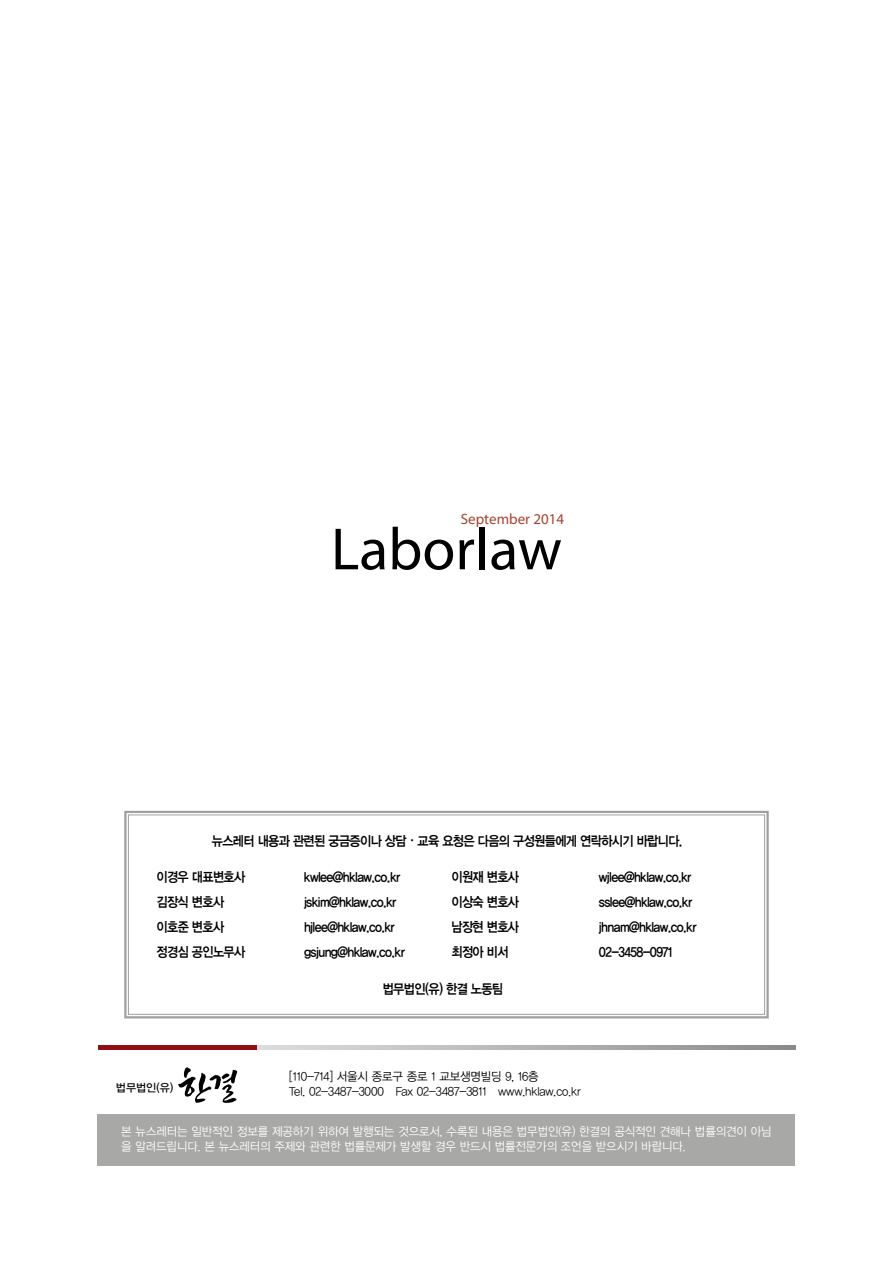
<style>
.page{position:relative;width:893px;height:1263px;background:#fff}
.page>*{position:absolute;margin:0;border:0;box-sizing:border-box;transform-origin:0 0}
.t1{font:60px "Myriad Pro";color:#000}
.t2{font:15px "Myriad Pro";color:#a5432d}
.t3{font:13.5px "YDVYGO14";letter-spacing:-.05em;color:#000;scale:.9 1}
.t4{font:12px/14.4px "YDVYGO12";letter-spacing:-.01em;color:#fff;scale:.95 1}
.t5{font:12px/15px "YDVYGO12";letter-spacing:-.01em;color:#000;scale:.95 1}
.t6{font:10.95px "YDVYGO13";color:#000}
.s1{font-family:"H2 hdr M"}
</style>
<div class="page">
<div style="left:98px;top:1114px;width:697px;height:51px;background:#a8a8a7"></div>
<div style="left:98px;top:1045px;width:159px;height:5px;background:#930e14"></div>
<svg style="left:257px;top:1045px;width:538px;height:5px;background:#b4b4b5"></svg>
<svg style="left:178px;top:1067px;width:59px;height:36px"></svg>
<svg style="left:124px;top:810px;width:645px;height:209px"></svg>
<div style="left:128px;top:814px;width:637px;height:201px;border:1px solid #9fa0a0"></div>
<p class="t2" style="left:461px;top:510px;width:105px">September 2014</p>
<h1 class="t1" style="left:331px;top:512px;width:232px">Laborlaw</h1>
<p class="t3" style="left:212px;top:831px;width:525px">뉴스레터 내용과 관련된 궁금증이나 상담<span class="s1">·</span>교육 요청은 다음의 구성원들에게 연락하시기 바랍니다.</p>
<p class="t3" style="left:156px;top:868px;width:100px">이경우 대표변호사</p>
<p class="t3" style="left:304px;top:868px;width:109px">kwlee@hklaw.co.kr</p>
<p class="t3" style="left:451px;top:868px;width:77px">이원재 변호사</p>
<p class="t3" style="left:599px;top:868px;width:104px">wjlee@hklaw.co.kr</p>
<p class="t3" style="left:157px;top:893px;width:77px">김장식 변호사</p>
<p class="t3" style="left:304px;top:893px;width:104px">jskim@hklaw.co.kr</p>
<p class="t3" style="left:451px;top:893px;width:77px">이상숙 변호사</p>
<p class="t3" style="left:599px;top:893px;width:105px">sslee@hklaw.co.kr</p>
<p class="t3" style="left:157px;top:918px;width:77px">이호준 변호사</p>
<p class="t3" style="left:304px;top:918px;width:103px">hjlee@hklaw.co.kr</p>
<p class="t3" style="left:451px;top:918px;width:77px">남장현 변호사</p>
<p class="t3" style="left:599px;top:918px;width:110px">jhnam@hklaw.co.kr</p>
<p class="t3" style="left:157px;top:943px;width:100px">정경심 공인노무사</p>
<p class="t3" style="left:304px;top:943px;width:114px">gsjung@hklaw.co.kr</p>
<p class="t3" style="left:451px;top:943px;width:65px">최정아 비서</p>
<p class="t3" style="left:599px;top:943px;width:84px">02-3458-0971</p>
<p class="t3" style="left:383px;top:980px;width:135px">법무법인(유) 한결 노동팀</p>
<p class="t6" style="left:116px;top:1080px;width:59px">법무법인(유)</p>
<p class="t5" style="left:289px;top:1068px;width:309px">[110-714] 서울시 종로구 종로 1 교보생명빌딩 9, 16층<br>Tel. 02-3487-3000 Fax 02-3487-3811 www.hklaw.co.kr</p>
<p class="t4" style="left:121px;top:1124px;width:686px">본 뉴스레터는 일반적인 정보를 제공하기 위하여 발행되는 것으로서, 수록된 내용은 법무법인(유) 한결의 공식적인 견해나 법률의견이 아님 을 알려드립니다. 본 뉴스레터의 주제와 관련한 법률문제가 발생할 경우 반드시 법률전문가의 조언을 받으시기 바랍니다.</p>
</div>
